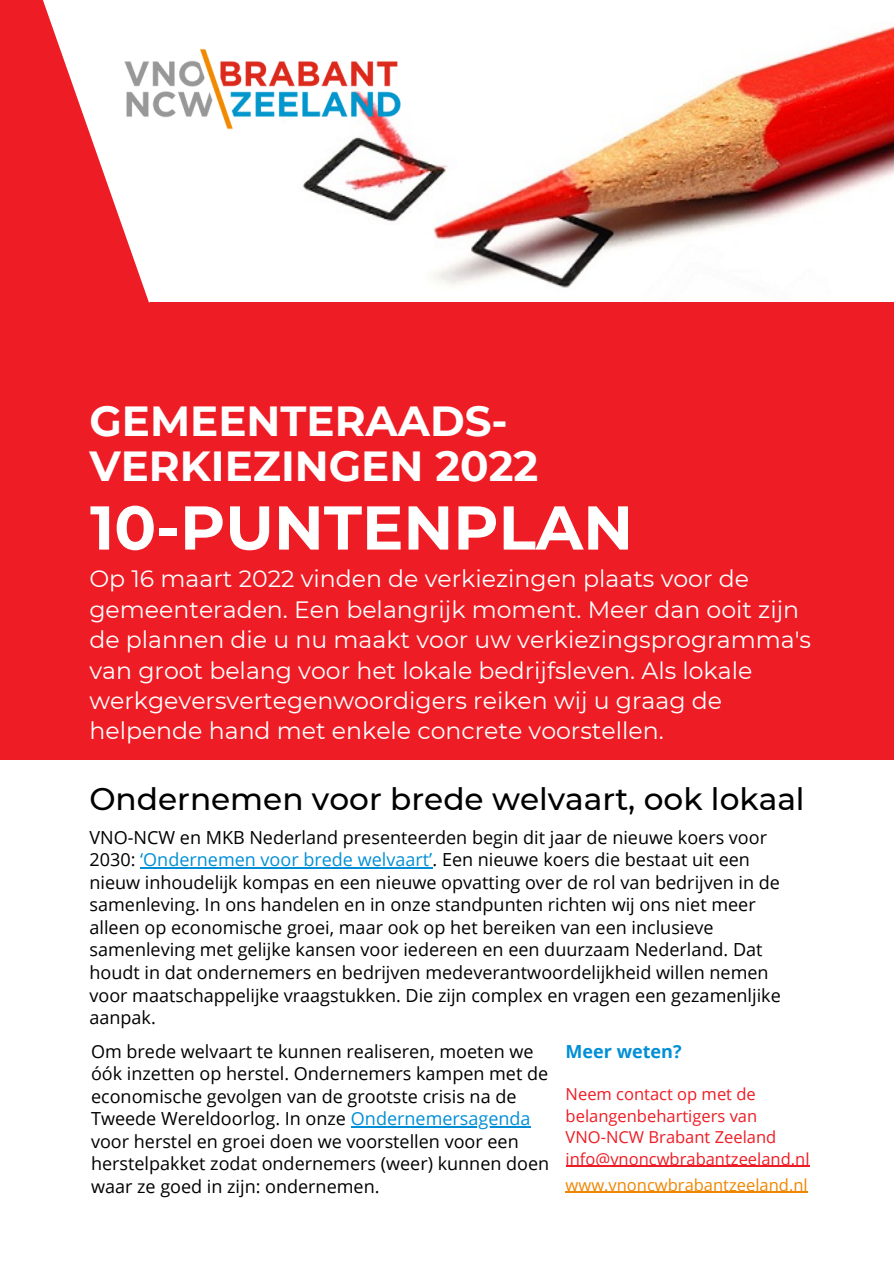
<style>
.page{position:relative;width:894px;height:1264px;background:#fff}
.page>*{position:absolute;margin:0;border:0;box-sizing:border-box;transform-origin:0 0}
.t1{font:700 61.65px "Montserrat";color:#fff}
.t2{font:700 42px/45px "Montserrat";color:#fff}
.t3{font:500 31.2px "Montserrat";color:#000}
.t4{font:23.55px/30.5px "Montserrat";color:#fff}
.t5{font:18px/22.5px "Open Sans";color:#000}
.t6{font:700 18px "Open Sans";color:#008fd6}
.t7{font:16.5px/21.5px "Open Sans";color:#ee1c25}
.t8{font:16.5px "Open Sans";color:#f08600}
.s1{color:#008fd6}
</style>
<div class="page">
<div style="left:0;top:0;width:893px;height:759px;background:#ee1c25"></div>
<svg style="left:43px;top:0;width:426px;height:302px;fill:#fff"></svg>
<img style="left:281px;top:0;width:612px;height:301px">
<img style="left:78px;top:14px;width:369px;height:151px">
<hr style="left:140px;top:867px;width:292px;height:1px;background:#008fd6">
<hr style="left:565px;top:1165px;width:244px;height:1px;background:#ee1c25">
<hr style="left:351px;top:1126px;width:179px;height:1px;background:#008fd6">
<hr style="left:565px;top:1191px;width:242px;height:1px;background:#f08600">
<p class="t2" style="left:89px;top:398px;width:450px">GEMEENTERAADS-<br>VERKIEZINGEN 2022</p>
<p class="t1" style="left:90px;top:490px;width:544px">10-PUNTENPLAN</p>
<p class="t4" style="left:89px;top:563px;width:722px">Op 16 maart 2022 vinden de verkiezingen plaats voor de gemeenteraden. Een belangrijk moment. Meer dan ooit zijn de plannen die u nu maakt voor uw verkiezingsprogramma's van groot belang voor het lokale bedrijfsleven. Als lokale werkgeversvertegenwoordigers reiken wij u graag de helpende hand met enkele concrete voorstellen.</p>
<p class="t3" style="left:89px;top:780px;width:716px">Ondernemen voor brede welvaart, ook lokaal</p>
<p class="t5" style="left:89px;top:825px;width:692px">VNO-NCW en MKB Nederland presenteerden begin dit jaar de nieuwe koers voor 2030: <span class="s1">‘Ondernemen voor brede welvaart’</span>. Een nieuwe koers die bestaat uit een nieuw inhoudelijk kompas en een nieuwe opvatting over de rol van bedrijven in de samenleving. In ons handelen en in onze standpunten richten wij ons niet meer alleen op economische groei, maar ook op het bereiken van een inclusieve samenleving met gelijke kansen voor iedereen en een duurzaam Nederland. Dat houdt in dat ondernemers en bedrijven medeverantwoordelijkheid willen nemen voor maatschappelijke vraagstukken. Die zijn complex en vragen een gezamenljike aanpak.</p>
<p class="t5" style="left:91px;top:1039px;width:459px">Om brede welvaart te kunnen realiseren, moeten we óók inzetten op herstel. Ondernemers kampen met de economische gevolgen van de grootste crisis na de Tweede Wereldoorlog. In onze <span class="s1">Ondernemersagenda </span>voor herstel en groei doen we voorstellen voor een herstelpakket zodat ondernemers (weer) kunnen doen waar ze goed in zijn: ondernemen.</p>
<p class="t6" style="left:565px;top:1038px;width:117px">Meer weten?</p>
<p class="t7" style="left:565px;top:1083px;width:193px">Neem contact op met de belangenbehartigers van</p>
<p class="t7" style="left:565px;top:1126px;width:212px">VNO-NCW Brabant Zeeland</p>
<p class="t7" style="left:565px;top:1147px;width:245px">info@vnoncwbrabantzeeland.nl</p>
<p class="t8" style="left:565px;top:1173px;width:243px">www.vnoncwbrabantzeeland.nl</p>
</div>
